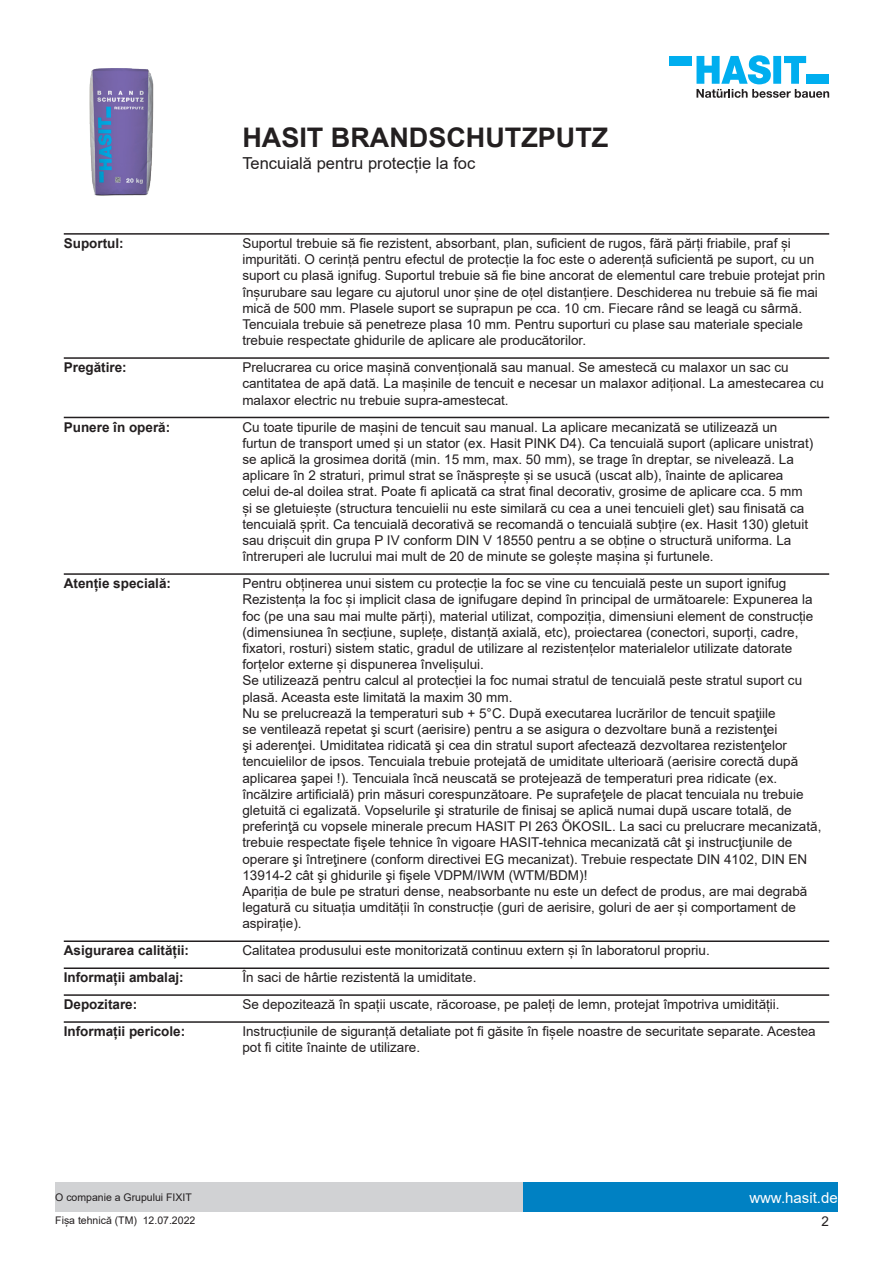
<style>
.page{position:relative;width:893px;height:1263px;background:#fff}
.page>*{position:absolute;margin:0;border:0;box-sizing:border-box;transform-origin:0 0}
.t1{font:700 27px "Arial";color:#231f20}
.t2{font:16.5px "Arial";color:#231f20}
.t3{font:15px "Arial";color:#fff}
.t4{font:13.5px/16.2px "Arial";color:#231f20}
.t5{font:700 13.5px "Arial";color:#231f20}
.t6{font:10.5px "Arial";color:#231f20}
</style>
<div class="page">
<img style="left:89px;top:68px;width:65px;height:128px">
<div style="left:669px;top:56px;width:23px;height:10px;background:#00aeef"></div>
<svg style="left:696px;top:55px;width:133px;height:43px"></svg>
<div style="left:523px;top:1182px;width:315px;height:30px;background:#0081c3"></div>
<div style="left:55px;top:1182px;width:468px;height:30px;background:#d1d2d4"></div>
<hr style="left:64px;top:233px;width:765px;height:2px;background:#231f20">
<hr style="left:64px;top:357px;width:765px;height:2px;background:#231f20">
<hr style="left:64px;top:417px;width:765px;height:1px;background:#231f20">
<hr style="left:64px;top:573px;width:765px;height:2px;background:#231f20">
<hr style="left:64px;top:940px;width:765px;height:2px;background:#231f20">
<hr style="left:64px;top:967px;width:765px;height:2px;background:#231f20">
<hr style="left:64px;top:994px;width:765px;height:2px;background:#231f20">
<hr style="left:64px;top:1021px;width:765px;height:2px;background:#231f20">
<h1 class="t1" style="left:242px;top:119px;width:367px">HASIT BRANDSCHUTZPUTZ</h1>
<p class="t2" style="left:242px;top:152px;width:234px">Tencuială pentru protecție la foc</p>
<p class="t5" style="left:64px;top:234px;width:61px">Suportul:</p>
<p class="t4" style="left:242px;top:235px;width:585px">Suportul trebuie să fie rezistent, absorbant, plan, suficient de rugos, fără părți friabile, praf și impurităti. O cerință pentru efectul de protecție la foc este o aderență suficientă pe suport, cu un suport cu plasă ignifug. Suportul trebuie să fie bine ancorat de elementul care trebuie protejat prin înșurubare sau legare cu ajutorul unor șine de oțel distanțiere. Deschiderea nu trebuie să fie mai mică de 500 mm. Plasele suport se suprapun pe cca. 10 cm. Fiecare rând se leagă cu sârmă.<br>Tencuiala trebuie să penetreze plasa 10 mm. Pentru suporturi cu plase sau materiale speciale trebuie respectate ghidurile de aplicare ale producătorilor.</p>
<p class="t5" style="left:64px;top:358px;width:65px">Pregătire:</p>
<p class="t4" style="left:242px;top:359px;width:583px">Prelucrarea cu orice mașină convențională sau manual. Se amestecă cu malaxor un sac cu cantitatea de apă dată. La mașinile de tencuit e necesar un malaxor adițional. La amestecarea cu malaxor electric nu trebuie supra-amestecat.</p>
<p class="t5" style="left:64px;top:417px;width:108px">Punere în operă:</p>
<p class="t4" style="left:242px;top:419px;width:572px">Cu toate tipurile de mașini de tencuit sau manual. La aplicare mecanizată se utilizează un furtun de transport umed și un stator (ex. Hasit PINK D4). Ca tencuială suport (aplicare unistrat) se aplică la grosimea dorită (min. 15 mm, max. 50 mm), se trage în dreptar, se nivelează. La aplicare în 2 straturi, primul strat se înăsprește și se usucă (uscat alb), înainte de aplicarea celui de-al doilea strat. Poate fi aplicată ca strat final decorativ, grosime de aplicare cca. 5 mm și se gletuiește (structura tencuielii nu este similară cu cea a unei tencuieli glet) sau finisată ca tencuială șprit. Ca tencuială decorativă se recomandă o tencuială subțire (ex. Hasit 130) gletuit sau drișcuit din grupa P IV conform DIN V 18550 pentru a se obține o structură uniforma. La întreruperi ale lucrului mai mult de 20 de minute se golește mașina și furtunele.</p>
<p class="t5" style="left:64px;top:574px;width:109px">Atenție specială:</p>
<p class="t4" style="left:242px;top:575px;width:581px">Pentru obținerea unui sistem cu protecție la foc se vine cu tencuială peste un suport ignifug Rezistența la foc și implicit clasa de ignifugare depind în principal de următoarele: Expunerea la foc (pe una sau mai multe părți), material utilizat, compoziția, dimensiuni element de construcție (dimensiunea în secțiune, suplețe, distanță axială, etc), proiectarea (conectori, suporți, cadre, fixatori, rosturi) sistem static, gradul de utilizare al rezistențelor materialelor utilizate datorate forțelor externe și dispunerea învelișului.<br>Se utilizează pentru calcul al protecției la foc numai stratul de tencuială peste stratul suport cu plasă. Aceasta este limitată la maxim 30 mm.<br>Nu se prelucrează la temperaturi sub + 5°C. După executarea lucrărilor de tencuit spaţiile<br>se ventilează repetat şi scurt (aerisire) pentru a se asigura o dezvoltare bună a rezistenţei<br>şi aderenţei. Umiditatea ridicată şi cea din stratul suport afectează dezvoltarea rezistenţelor tencuielilor de ipsos. Tencuiala trebuie protejată de umiditate ulterioară (aerisire corectă după aplicarea şapei !). Tencuiala încă neuscată se protejează de temperaturi prea ridicate (ex. încălzire artificială) prin măsuri corespunzătoare. Pe suprafeţele de placat tencuiala nu trebuie gletuită ci egalizată. Vopselurile şi straturile de finisaj se aplică numai după uscare totală, de preferinţă cu vopsele minerale precum HASIT PI 263 ÖKOSIL. La saci cu prelucrare mecanizată, trebuie respectate fişele tehnice în vigoare HASIT-tehnica mecanizată cât şi instrucţiunile de operare şi întreţinere (conform directivei EG mecanizat). Trebuie respectate DIN 4102, DIN EN 13914-2 cât şi ghidurile şi fişele VDPM/IWM (WTM/BDM)!<br>Apariția de bule pe straturi dense, neabsorbante nu este un defect de produs, are mai degrabă legatură cu situația umdității în construcție (guri de aerisire, goluri de aer și comportament de aspirație).</p>
<p class="t5" style="left:64px;top:941px;width:127px">Asigurarea calității:</p>
<p class="t4" style="left:242px;top:942px;width:469px">Calitatea produsului este monitorizată continuu extern și în laboratorul propriu.</p>
<p class="t5" style="left:64px;top:968px;width:122px">Informații ambalaj:</p>
<p class="t4" style="left:242px;top:969px;width:236px">În saci de hârtie rezistentă la umiditate.</p>
<p class="t5" style="left:64px;top:995px;width:75px">Depozitare:</p>
<p class="t4" style="left:242px;top:996px;width:539px">Se depozitează în spații uscate, răcoroase, pe paleți de lemn, protejat împotriva umidității.</p>
<p class="t5" style="left:64px;top:1022px;width:123px">Informații pericole:</p>
<p class="t4" style="left:242px;top:1023px;width:575px">Instrucțiunile de siguranță detaliate pot fi găsite în fișele noastre de securitate separate. Acestea pot fi citite înainte de utilizare.</p>
<p class="t6" style="left:55px;top:1190px;width:138px">O companie a Grupului FIXIT</p>
<p class="t3" style="left:749px;top:1187px;width:90px">www.hasit.de</p>
<p class="t6" style="left:55px;top:1213px;width:142px">Fișa tehnică (TM) 12.07.2022</p>
<p class="t4" style="left:821px;top:1213px;width:9px">2</p>
</div>
